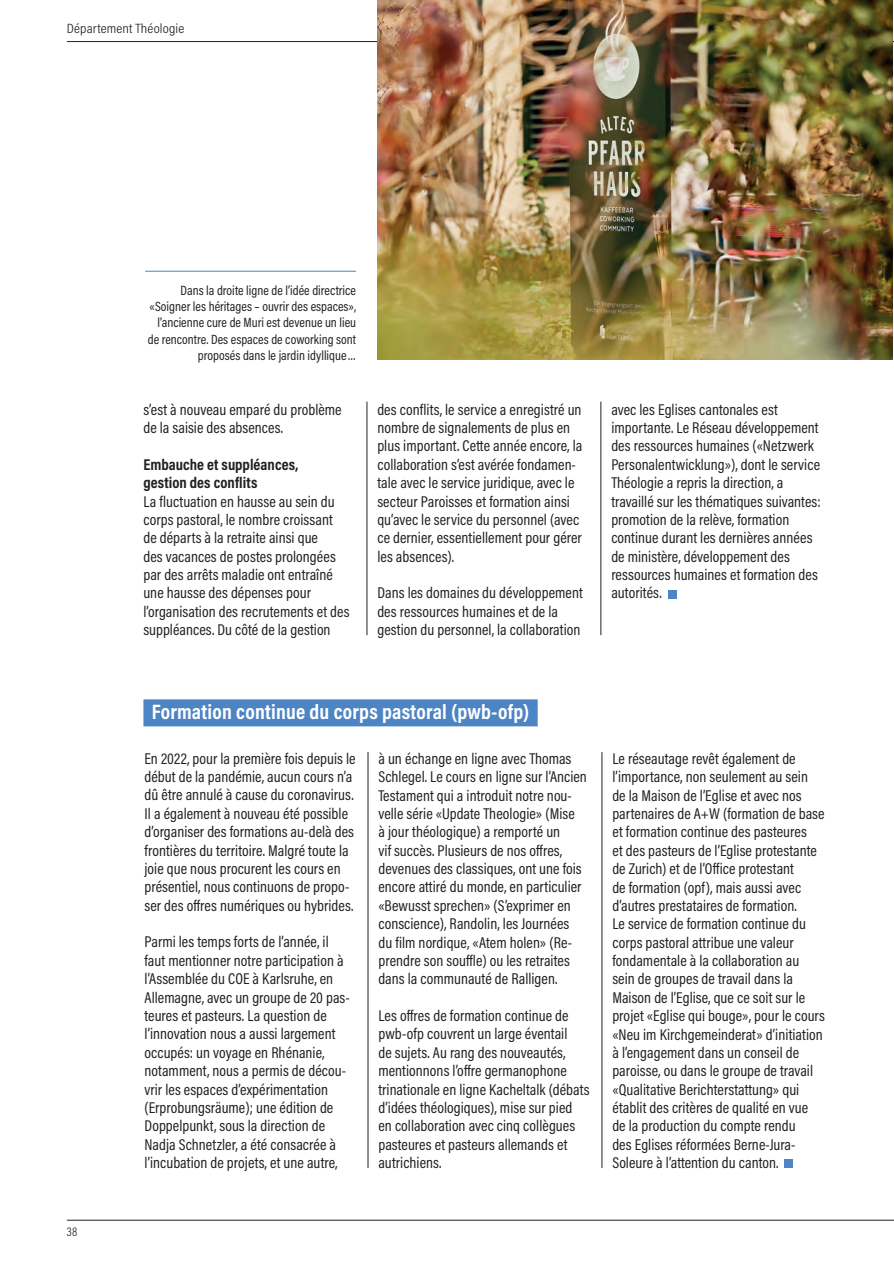
<style>
.page{position:relative;width:894px;height:1264px;background:#fff}
.page>*{position:absolute;margin:0;border:0;box-sizing:border-box;transform-origin:0 0}
.t1{font:700 21px "Acumin Pro Cond";letter-spacing:.01em;color:#fff}
.t2{font:15.75px/18.3px "Acumin Pro Cond";letter-spacing:.005em;color:#231f20}
.t3{font:700 15.75px "Acumin Pro Cond";letter-spacing:.005em;color:#231f20}
.t4{font:13.5px/16.2px "Acumin Pro Cond";color:#231f20;text-align:right}
.t5{font:300 13.5px "Acumin Pro Cond";letter-spacing:.01em;color:#231f20;scale:1.1 1}
.t6{font:300 12.75px "Acumin Pro Cond";color:#231f20}
</style>
<div class="page">
<hr style="left:67px;top:1219px;width:827px;height:1px;background:#231f20">
<hr style="left:67px;top:41px;width:827px;height:1px;background:#231f20">
<div style="left:784px;top:1159px;width:9px;height:8px;background:#4d84c4"></div>
<div style="left:143px;top:699px;width:394px;height:27px;background:#4d84c4"></div>
<div style="left:668px;top:589px;width:8px;height:9px;background:#4d84c4"></div>
<hr style="left:367px;top:401px;width:1px;height:234px;background:#231f20">
<hr style="left:368px;top:752px;width:1px;height:415px;background:#231f20">
<hr style="left:600px;top:401px;width:1px;height:234px;background:#231f20">
<hr style="left:601px;top:752px;width:1px;height:415px;background:#231f20">
<hr style="left:145px;top:271px;width:211px;height:1px;background:#4d84c4">
<img style="left:377px;top:0;width:515px;height:359px">
<p class="t5" style="left:67px;top:20px;width:108px">Département Théologie</p>
<p class="t6" style="left:67px;top:1222px;width:12px">38</p>
<p class="t4" style="left:148px;top:282px;width:210px">Dans la droite ligne de l’idée directrice «Soigner les héritages – ouvrir des espaces», l’ancienne cure de Muri est devenue un lieu de rencontre. Des espaces de coworking sont proposés dans le jardin idyllique…</p>
<p class="t2" style="left:143px;top:399px;width:200px">s’est à nouveau emparé du problème de la saisie des absences.</p>
<p class="t3" style="left:143px;top:454px;width:156px">Embauche et suppléances,</p>
<p class="t3" style="left:143px;top:472px;width:115px">gestion des conflits</p>
<p class="t2" style="left:143px;top:491px;width:208px">La fluctuation en hausse au sein du corps pastoral, le nombre croissant de départs à la retraite ainsi que<br>des vacances de postes prolongées par des arrêts maladie ont entraîné une hausse des dépenses pour l’organisation des recrutements et des suppléances. Du côté de la gestion</p>
<p class="t2" style="left:377px;top:400px;width:206px">des conflits, le service a enregistré un nombre de signalements de plus en plus important. Cette année encore, la collaboration s’est avérée fondamen&shy;tale avec le service juridique, avec le secteur Paroisses et formation ainsi qu’avec le service du personnel (avec ce dernier, essentiellement pour gérer les absences).</p>
<p class="t2" style="left:377px;top:583px;width:207px">Dans les domaines du développement des ressources humaines et de la gestion du personnel, la collaboration</p>
<p class="t2" style="left:611px;top:400px;width:211px">avec les Eglises cantonales est importante. Le Réseau développement des ressources humaines («Netzwerk Personalentwicklung»), dont le service Théologie a repris la direction, a travaillé sur les thématiques suivantes: promotion de la relève, formation continue durant les dernières années de ministère, développement des ressources humaines et formation des autorités.</p>
<p class="t1" style="left:152px;top:698px;width:379px">Formation continue du corps pastoral (pwb-ofp)</p>
<p class="t2" style="left:144px;top:748px;width:213px">En 2022, pour la première fois depuis le début de la pandémie, aucun cours n’a dû être annulé à cause du coronavirus.<br>Il a également à nouveau été possible d’organiser des formations au-delà des frontières du territoire. Malgré toute la joie que nous procurent les cours en présentiel, nous continuons de propo&shy;ser des offres numériques ou hybrides.</p>
<p class="t2" style="left:144px;top:932px;width:201px">Parmi les temps forts de l’année, il faut mentionner notre participation à l’Assemblée du COE à Karlsruhe, en</p>
<p class="t2" style="left:144px;top:987px;width:207px">Allemagne, avec un groupe de 20 pas-</p>
<p class="t2" style="left:144px;top:1005px;width:203px">teures et pasteurs. La question de l’innovation nous a aussi largement occupés: un voyage en Rhénanie, notamment, nous a permis de décou&shy;vrir les espaces d’expérimentation (Erprobungsräume); une édition de Doppelpunkt, sous la direction de Nadja Schnetzler, a été consacrée à l’incubation de projets, et une autre,</p>
<p class="t2" style="left:378px;top:748px;width:210px">à un échange en ligne avec Thomas<br>Schlegel. Le cours en ligne sur l’Ancien<br>Testament qui a introduit notre nou-</p>
<p class="t2" style="left:378px;top:803px;width:205px">velle série «Update Theologie» (Mise à jour théologique) a remporté un<br>vif succès. Plusieurs de nos offres, devenues des classiques, ont une fois encore attiré du monde, en particulier «Bewusst sprechen» (S’exprimer en conscience), Randolin, les Journées</p>
<p class="t2" style="left:378px;top:932px;width:195px">du film nordique, «Atem holen» (Re-</p>
<p class="t2" style="left:378px;top:950px;width:193px">prendre son souffle) ou les retraites dans la communauté de Ralligen.</p>
<p class="t2" style="left:378px;top:1005px;width:212px">Les offres de formation continue de pwb-ofp couvrent un large éventail<br>de sujets. Au rang des nouveautés, mentionnons l’offre germanophone trinationale en ligne Kacheltalk (débats d’idées théologiques), mise sur pied en collaboration avec cinq collègues pasteures et pasteurs allemands et autrichiens.</p>
<p class="t2" style="left:612px;top:748px;width:214px">Le réseautage revêt également de l’importance, non seulement au sein de la Maison de l’Eglise et avec nos partenaires de A+W (formation de base et formation continue des pasteures</p>
<p class="t2" style="left:612px;top:840px;width:206px">et des pasteurs de l’Eglise protestante de Zurich) et de l’Office protestant<br>de formation (opf), mais aussi avec d’autres prestataires de formation.</p>
<p class="t2" style="left:612px;top:914px;width:195px">Le service de formation continue du corps pastoral attribue une valeur fondamentale à la collaboration au</p>
<p class="t2" style="left:612px;top:969px;width:194px">sein de groupes de travail dans la<br>Maison de l’Eglise, que ce soit sur le</p>
<p class="t2" style="left:612px;top:1006px;width:214px">projet «Eglise qui bouge», pour le cours «Neu im Kirchgemeinderat» d’initiation à l’engagement dans un conseil de paroisse, ou dans le groupe de travail «Qualitative Berichterstattung» qui établit des critères de qualité en vue</p>
<p class="t2" style="left:612px;top:1116px;width:185px">de la production du compte rendu</p>
<p class="t2" style="left:612px;top:1134px;width:185px">des Eglises réformées Berne-Jura-</p>
<p class="t2" style="left:612px;top:1152px;width:168px">Soleure à l’attention du canton.</p>
</div>
